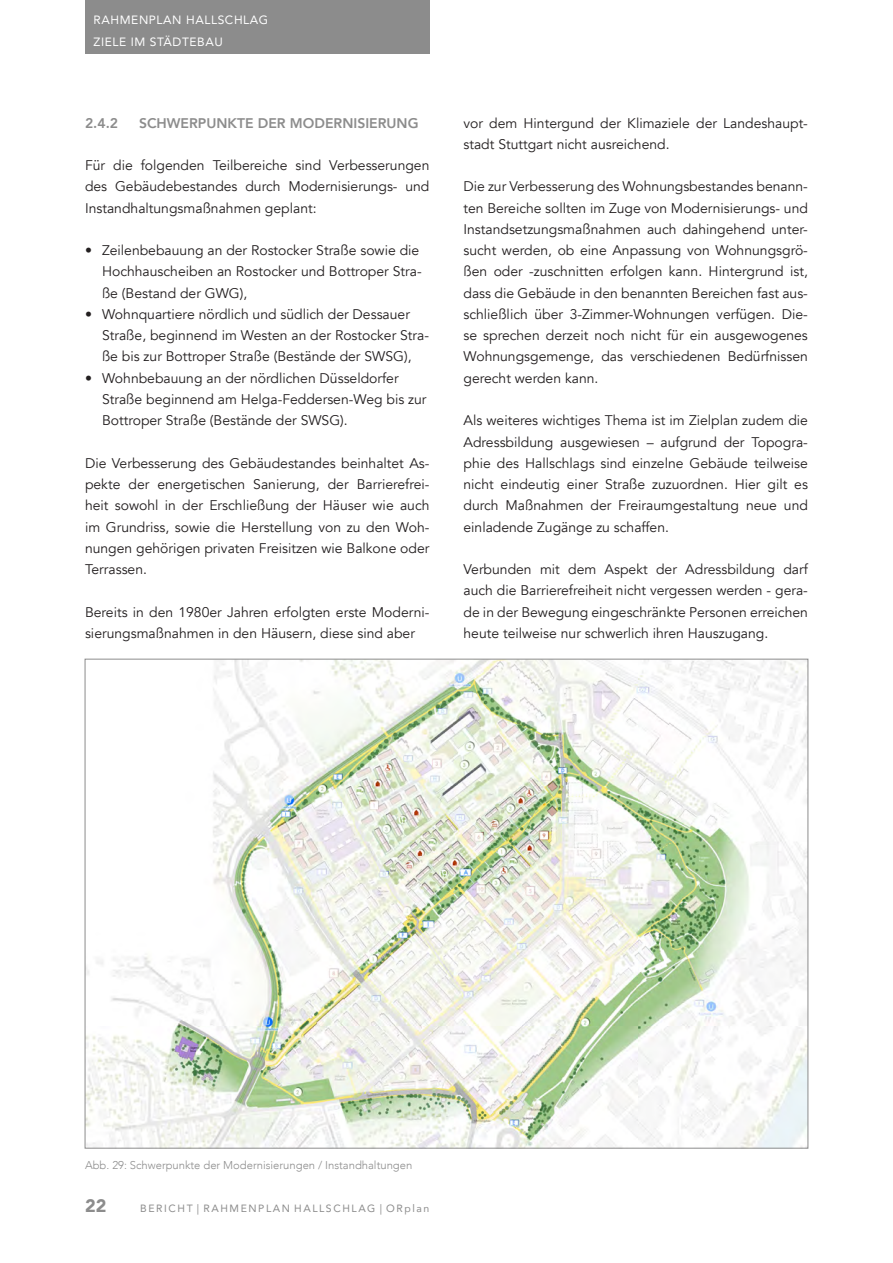
<style>
.page{position:relative;width:893px;height:1263px;background:#fff}
.page>*{position:absolute;margin:0;border:0;box-sizing:border-box;transform-origin:0 0}
.t1{font:900 18px "Avenir";color:#8c8c8c}
.FT{font:13.95px/21.3px "Avenir";color:#231f20;text-align:justify}
.FT-2{font:800 13.95px "Avenir";color:#8c8c8c}
.t2{font:12px/21px "Avenir";letter-spacing:.05em;color:#fff}
.BU_FT{font:300 11.25px "Avenir";color:#8c8c8c}
.t3{font:10.5px "Avenir";letter-spacing:.15em;color:#8c8c8c}
</style>
<div class="page">
<div style="left:85px;top:0;width:344px;height:54px;background:#8c8c8c"></div>
<img style="left:87px;top:661px;width:719px;height:485px">
<p class="t2" style="left:94px;top:9px;width:176px">RAHMENPLAN HALLSCHLAG<br>ZIELE IM STÄDTEBAU</p>
<p class="FT-2" style="left:85px;top:112px;width:35px">2.4.2</p>
<p class="FT-2" style="left:139px;top:112px;width:281px">SCHWERPUNKTE DER MODERNISIERUNG</p>
<p class="FT" style="left:85px;top:155px;width:346px">Für die folgenden Teilbereiche sind Verbesserungen des Gebäudebestandes durch Modernisierungs- und Instandhaltungsmaßnahmen geplant:</p>
<p class="FT" style="left:102px;top:240px;width:321px;text-align:left;text-indent:-17px">• Zeilenbebauung an der Rostocker Straße sowie die<br>Hochhauscheiben an Rostocker und Bottroper Stra&shy;ße (Bestand der GWG),</p>
<p class="FT" style="left:102px;top:304px;width:329px;text-align:left;text-indent:-17px">• Wohnquartiere nördlich und südlich der Dessauer<br>Straße, beginnend im Westen an der Rostocker Stra&shy;ße bis zur Bottroper Straße (Bestände der SWSG),</p>
<p class="FT" style="left:102px;top:367px;width:326px;text-align:left;text-indent:-17px">• Wohnbebauung an der nördlichen Düsseldorfer<br>Straße beginnend am Helga-Feddersen-Weg bis zur<br>Bottroper Straße (Bestände der SWSG).</p>
<p class="FT" style="left:85px;top:453px;width:346px">Die Verbesserung des Gebäudestandes beinhaltet As&shy;pekte der energetischen Sanierung, der Barrierefrei&shy;heit sowohl in der Erschließung der Häuser wie auch im Grundriss, sowie die Herstellung von zu den Woh&shy;nungen gehörigen privaten Freisitzen wie Balkone oder Terrassen.</p>
<p class="FT" style="left:85px;top:601px;width:346px">Bereits in den 1980er Jahren erfolgten erste Moderni&shy;sierungsmaßnahmen in den Häusern, diese sind aber</p>
<p class="FT" style="left:463px;top:112px;width:346px">vor dem Hintergund der Klimaziele der Landeshaupt&shy;stadt Stuttgart nicht ausreichend.</p>
<p class="FT" style="left:463px;top:176px;width:346px">Die zur Verbesserung des Wohnungsbestandes benann&shy;ten Bereiche sollten im Zuge von Modernisierungs- und Instandsetzungsmaßnahmen auch dahingehend unter&shy;sucht werden, ob eine Anpassung von Wohnungsgrö&shy;ßen oder -zuschnitten erfolgen kann. Hintergrund ist, dass die Gebäude in den benannten Bereichen fast aus&shy;schließlich über 3-Zimmer-Wohnungen verfügen. Die&shy;se sprechen derzeit noch nicht für ein ausgewogenes Wohnungsgemenge, das verschiedenen Bedürfnissen gerecht werden kann.</p>
<p class="FT" style="left:463px;top:410px;width:346px">Als weiteres wichtiges Thema ist im Zielplan zudem die Adressbildung ausgewiesen – aufgrund der Topogra&shy;phie des Hallschlags sind einzelne Gebäude teilweise nicht eindeutig einer Straße zuzuordnen. Hier gilt es durch Maßnahmen der Freiraumgestaltung neue und einladende Zugänge zu schaffen.</p>
<p class="FT" style="left:463px;top:559px;width:346px">Verbunden mit dem Aspekt der Adressbildung darf auch die Barrierefreiheit nicht vergessen werden - gera&shy;de in der Bewegung eingeschränkte Personen erreichen heute teilweise nur schwerlich ihren Hauszugang.</p>
<p class="BU_FT" style="left:85px;top:1159px;width:329px">Abb. 29: Schwerpunkte der Modernisierungen / Instandhaltungen</p>
<p class="t1" style="left:85px;top:1190px;width:23px">22</p>
<p class="t3" style="left:140px;top:1200px;width:291px">BERICHT | RAHMENPLAN HALLSCHLAG | ORplan</p>
</div>
